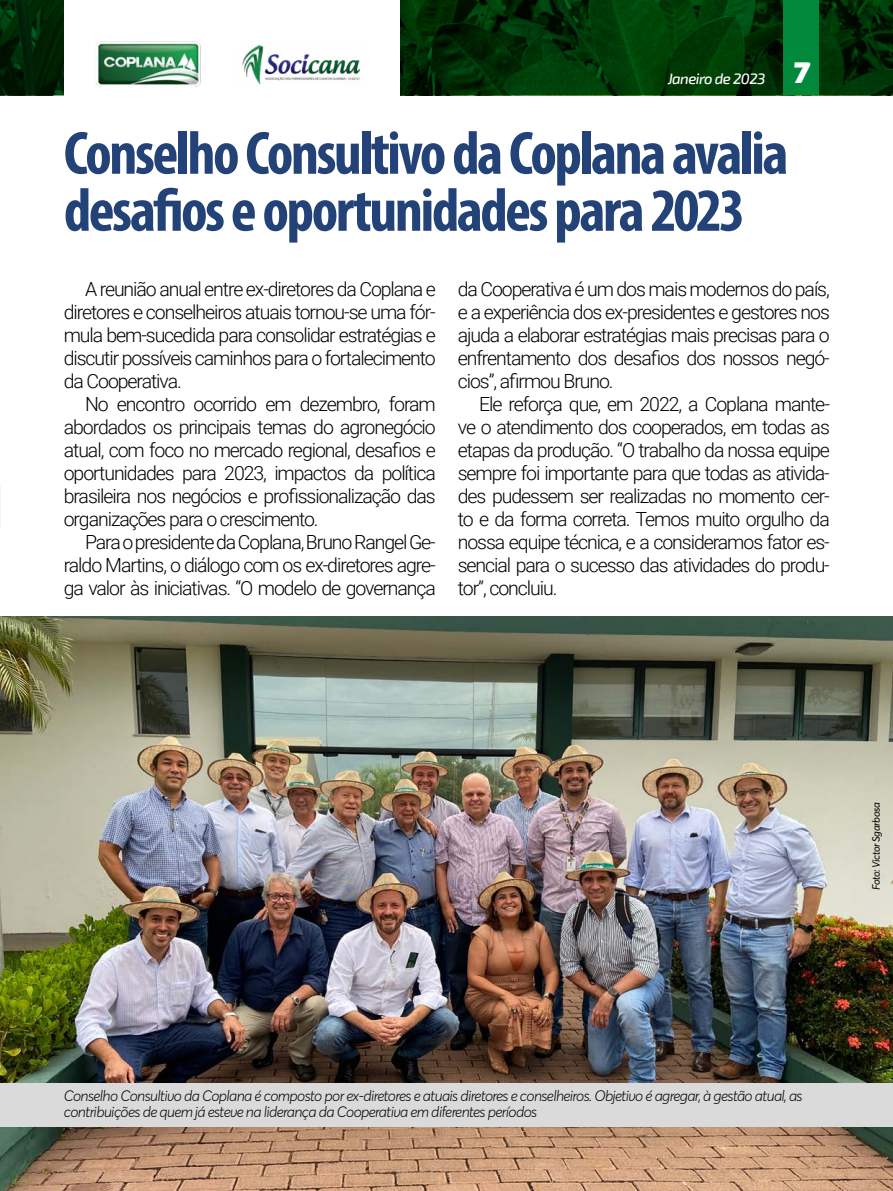
<style>
.page{position:relative;width:893px;height:1191px;background:#fff}
.page>*{position:absolute;margin:0;border:0;box-sizing:border-box;transform-origin:0 0}
.t1{font:700 condensed 61.5px/57px "Myriad Pro";letter-spacing:-.04em;color:#234277}
.t2{font:300 19.5px/23px "Roboto";letter-spacing:-.055em;color:#000;text-align:justify}
.t3{font:italic 300 15px/15.6px "Averta";letter-spacing:-.04em;color:#000}
.t4{font:italic 500 15px "Exo 2";letter-spacing:-.04em;color:#fff}
.t5{font:italic 10.5px "Averta";letter-spacing:-.04em;color:#000}
.s1{font-weight:900;font-size:30px}
</style>
<div class="page">
<img style="left:400px;top:0;width:493px;height:95px">
<img style="left:1px;top:0;width:63px;height:95px">
<div style="left:783px;top:0;width:36px;height:95px;background:#00893a"></div>
<img style="left:242px;top:45px;width:119px;height:39px">
<img style="left:96px;top:41px;width:105px;height:46px">
<hr style="left:0;top:0;width:1px;height:95px;background:#00893a">
<img style="left:0;top:617px;width:893px;height:574px">
<div style="left:0;top:1083px;width:893px;height:44px;background:#dadada"></div>
<p class="t4" style="left:668px;top:70px;width:143px">Janeiro de 2023 <span class="s1">7</span></p>
<h1 class="t1" style="left:64px;top:123px;width:726px">Conselho Consultivo da Coplana avalia desafios e oportunidades para 2023</h1>
<p class="t2" style="left:458px;top:277px;width:374px">da Cooperativa é um dos mais modernos do país, e a experiência dos ex-presidentes e gestores nos ajuda a elaborar estratégias mais precisas para o enfrentamento dos desafios dos nossos negó&shy;cios”, afirmou Bruno.</p>
<p class="t2" style="left:458px;top:392px;width:374px;text-indent:21px">Ele reforça que, em 2022, a Coplana mante&shy;ve o atendimento dos cooperados, em todas as etapas da produção. “O trabalho da nossa equipe sempre foi importante para que todas as ativida&shy;des pudessem ser realizadas no momento cer&shy;to e da forma correta. Temos muito orgulho da nossa equipe técnica, e a consideramos fator es&shy;sencial para o sucesso das atividades do produ&shy;tor”, concluiu.</p>
<p class="t2" style="left:64px;top:277px;width:374px;text-indent:21px">A reunião anual entre ex-diretores da Coplana e diretores e conselheiros atuais tornou-se uma fór&shy;mula bem-sucedida para consolidar estratégias e discutir possíveis caminhos para o fortalecimento da Cooperativa.</p>
<p class="t2" style="left:64px;top:392px;width:374px;text-indent:21px">No encontro ocorrido em dezembro, foram abordados os principais temas do agronegócio atual, com foco no mercado regional, desafios e oportunidades para 2023, impactos da política brasileira nos negócios e profissionalização das organizações para o crescimento.</p>
<p class="t2" style="left:64px;top:529px;width:374px;text-indent:21px">Para o presidente da Coplana, Bruno Rangel Ge&shy;raldo Martins, o diálogo com os ex-diretores agre&shy;ga valor às iniciativas. “O modelo de governança</p>
<p class="t5" style="left:869px;top:890px;width:89px;rotate:-90deg">Foto: Victor Sgarbosa</p>
<p class="t3" style="left:64px;top:1088px;width:740px">Conselho Consultivo da Coplana é composto por ex-diretores e atuais diretores e conselheiros. Objetivo é agregar, à gestão atual, as contribuições de quem já esteve na liderança da Cooperativa em diferentes períodos</p>
</div>
